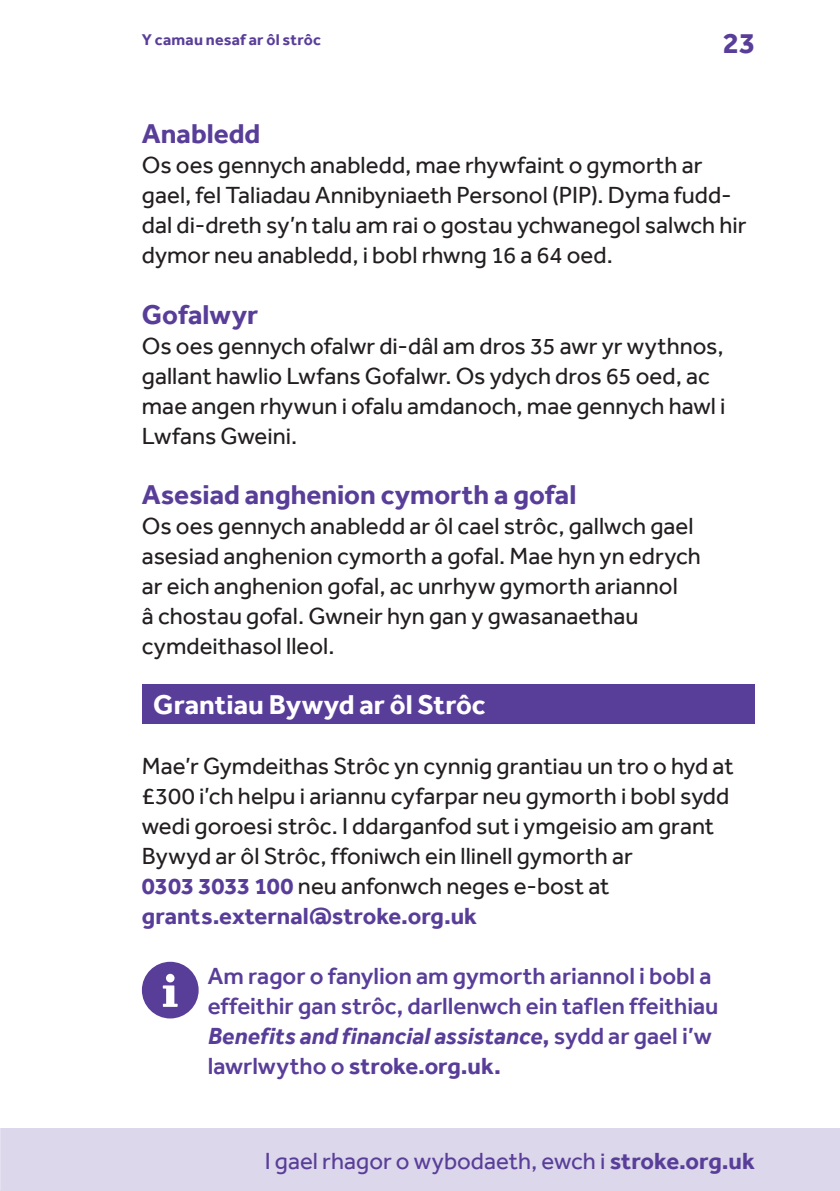
<style>
.page{position:relative;width:840px;height:1191px;background:#fff}
.page>*{position:absolute;margin:0;border:0;box-sizing:border-box;transform-origin:0 0}
.t1{font:700 30px "Effra";color:#593e99}
.t2{font:700 28px "Effra";color:#593e99}
.t3{font:700 28px "Effra";color:#fff}
.t4{font:24px/30px "Effra";color:#231f20}
.t5{font:500 24px/30px "Effra";color:#593e99}
.t6{font:24px "Effra";color:#593e99}
.t7{font:700 16px "Effra";letter-spacing:.015em;color:#593e99}
.s1{font-weight:700;color:#593e99}
.s2{font-weight:700;font-style:italic}
.s3{font-weight:700}
</style>
<div class="page">
<div style="left:0;top:1128px;width:839px;height:63px;background:#dcd7eb"></div>
<div style="left:142px;top:684px;width:612px;height:40px;background:#593e99"></div>
<svg style="left:142px;top:961px;width:56px;height:57px"></svg>
<p class="t7" style="left:142px;top:30px;width:180px">Y camau nesaf ar ôl strôc</p>
<p class="t1" style="left:722px;top:24px;width:34px">23</p>
<p class="t2" style="left:142px;top:117px;width:120px">Anabledd</p>
<p class="t4" style="left:142px;top:150px;width:605px">Os oes gennych anabledd, mae rhywfaint o gymorth ar gael, fel Taliadau Annibyniaeth Personol (PIP). Dyma fudd&shy;dal di-dreth sy’n talu am rai o gostau ychwanegol salwch hir dymor neu anabledd, i bobl rhwng 16 a 64 oed.</p>
<p class="t2" style="left:142px;top:297px;width:118px">Gofalwyr</p>
<p class="t4" style="left:142px;top:330px;width:585px">Os oes gennych ofalwr di-dâl am dros 35 awr yr wythnos, gallant hawlio Lwfans Gofalwr. Os ydych dros 65 oed, ac mae angen rhywun i ofalu amdanoch, mae gennych hawl i Lwfans Gweini.</p>
<p class="t2" style="left:142px;top:477px;width:436px">Asesiad anghenion cymorth a gofal</p>
<p class="t4" style="left:142px;top:510px;width:560px">Os oes gennych anabledd ar ôl cael strôc, gallwch gael asesiad anghenion cymorth a gofal. Mae hyn yn edrych ar eich anghenion gofal, ac unrhyw gymorth ariannol<br>â chostau gofal. Gwneir hyn gan y gwasanaethau cymdeithasol lleol.</p>
<p class="t3" style="left:153px;top:687px;width:334px">Grantiau Bywyd ar ôl Strôc</p>
<p class="t4" style="left:142px;top:750px;width:593px">Mae’r Gymdeithas Strôc yn cynnig grantiau un tro o hyd at £300 i’ch helpu i ariannu cyfarpar neu gymorth i bobl sydd wedi goroesi strôc. I ddarganfod sut i ymgeisio am grant Bywyd ar ôl Strôc, ffoniwch ein llinell gymorth ar<br><span class="s1">0303 3033 100</span> neu anfonwch neges e-bost at <span class="s1">grants.external@stroke.org.uk</span></p>
<p class="t5" style="left:208px;top:960px;width:512px">Am ragor o fanylion am gymorth ariannol i bobl a effeithir gan strôc, darllenwch ein taflen ffeithiau <span class="s2">Benefits and financial assistance</span><span class="s3">,</span> sydd ar gael i’w lawrlwytho o <span class="s3">stroke.org.uk.</span></p>
<p class="t6" style="left:264px;top:1147px;width:491px">I gael rhagor o wybodaeth, ewch i <span class="s3">stroke.org.uk</span></p>
</div>
